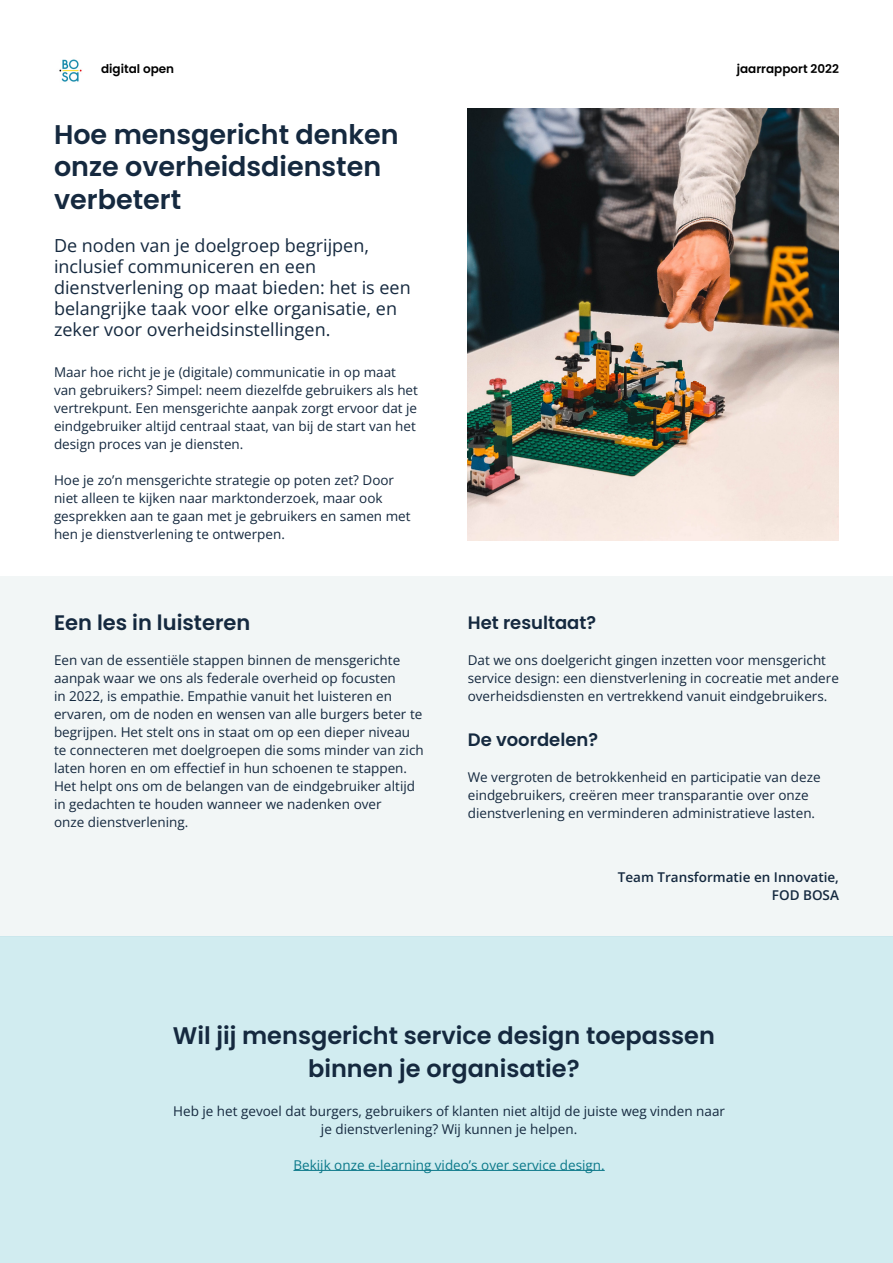
<style>
.page{position:relative;width:893px;height:1263px;background:#fff}
.page>*{position:absolute;margin:0;border:0;box-sizing:border-box;transform-origin:0 0}
.t1{font:600 27px/32.4px "Poppins";color:#15293f}
.t2{font:600 24px/33px "Poppins";color:#15293f;text-align:center}
.t3{font:600 21px "Poppins";color:#15293f}
.t4{font:18px/21px "Open Sans";color:#15293f}
.t5{font:600 18px "Poppins";color:#15293f}
.t6{font:13.5px/18px "Open Sans";color:#15293f}
.t7{font:13.5px "Open Sans";color:#0b798a}
.t8{font:600 13.5px/18px "Open Sans";color:#15293f;text-align:right}
.t9{font:600 12px "Poppins";color:#000}
</style>
<div class="page">
<div style="left:0;top:576px;width:893px;height:360px;background:#f2f6f6"></div>
<div style="left:0;top:936px;width:893px;height:327px;background:#d1ecf0"></div>
<hr style="left:293px;top:1170px;width:312px;height:1px;background:#0b798a">
<img style="left:59px;top:59px;width:23px;height:23px">
<img style="left:468px;top:108px;width:371px;height:432px">
<p class="t9" style="left:101px;top:62px;width:75px">digital open</p>
<p class="t9" style="left:737px;top:62px;width:104px">jaarrapport 2022</p>
<h1 class="t1" style="left:54px;top:118px;width:346px">Hoe mensgericht denken onze overheidsdiensten verbetert</h1>
<h3 class="t4" style="left:54px;top:234px;width:358px">De noden van je doelgroep begrijpen, inclusief communiceren en een dienstverlening op maat bieden: het is een belangrijke taak voor elke organisatie, en zeker voor overheidsinstellingen.</h3>
<p class="t6" style="left:54px;top:363px;width:365px">Maar hoe richt je je (digitale) communicatie in op maat van gebruikers? Simpel: neem diezelfde gebruikers als het vertrekpunt. Een mensgerichte aanpak zorgt ervoor dat je eindgebruiker altijd centraal staat, van bij de start van het design proces van je diensten.</p>
<p class="t6" style="left:54px;top:471px;width:358px">Hoe je zo’n mensgerichte strategie op poten zet? Door niet alleen te kijken naar marktonderzoek, maar ook gesprekken aan te gaan met je gebruikers en samen met hen je dienstverlening te ontwerpen.</p>
<h3 class="t3" style="left:54px;top:610px;width:198px">Een les in luisteren</h3>
<p class="t6" style="left:54px;top:651px;width:371px">Een van de essentiële stappen binnen de mensgerichte aanpak waar we ons als federale overheid op focusten<br>in 2022, is empathie. Empathie vanuit het luisteren en ervaren, om de noden en wensen van alle burgers beter te begrijpen. Het stelt ons in staat om op een dieper niveau te connecteren met doelgroepen die soms minder van zich laten horen en om effectief in hun schoenen te stappen.<br>Het helpt ons om de belangen van de eindgebruiker altijd in gedachten te houden wanneer we nadenken over<br>onze dienstverlening.</p>
<h3 class="t5" style="left:468px;top:613px;width:130px">Het resultaat?</h3>
<p class="t6" style="left:468px;top:651px;width:373px">Dat we ons doelgericht gingen inzetten voor mensgericht service design: een dienstverlening in cocreatie met andere overheidsdiensten en vertrekkend vanuit eindgebruikers.</p>
<h3 class="t5" style="left:468px;top:729px;width:132px">De voordelen?</h3>
<p class="t6" style="left:468px;top:767px;width:354px">We vergroten de betrokkenheid en participatie van deze eindgebruikers, creëren meer transparantie over onze dienstverlening en verminderen administratieve lasten.</p>
<p class="t8" style="left:618px;top:867px;width:223px">Team Transformatie en Innovatie,<br>FOD BOSA</p>
<h2 class="t2" style="left:173px;top:1019px;width:544px">Wil jij mensgericht service design toepassen binnen je organisatie?</h2>
<p class="t6" style="left:173px;top:1101px;width:553px;text-align:center">Heb je het gevoel dat burgers, gebruikers of klanten niet altijd de juiste weg vinden naar je dienstverlening? Wij kunnen je helpen.</p>
<p class="t7" style="left:293px;top:1155px;width:313px">Bekijk onze e-learning video’s over service design.</p>
</div>
